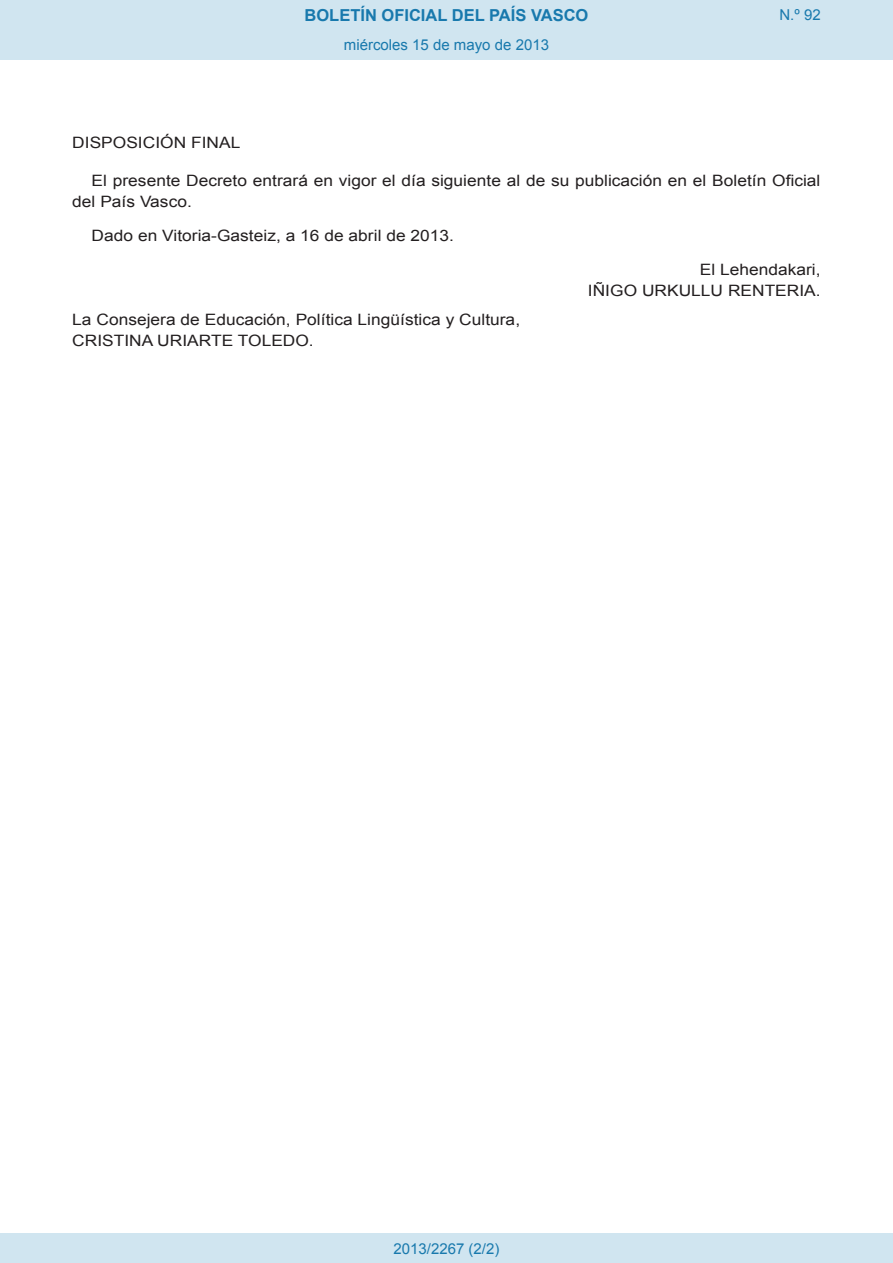
<style>
.page{position:relative;width:893px;height:1263px;background:#fff}
.page>*{position:absolute;margin:0;border:0;box-sizing:border-box;transform-origin:0 0}
.t1{font:700 16.5px "Arial";color:#1879ad}
.BOPVDetalle{font:15.6px/21px "Arial";color:#231f20;scale:1.11 1}
.BOPVFirmaPuesto{font:15.6px "Arial";color:#231f20;scale:1.11 1}
.BOPVFirmaLugFec{font:15.6px "Arial";color:#231f20;scale:1.11 1}
.BOPVFirmaNombre{font:15.6px "Arial";color:#231f20;scale:1.11 1}
.BOPVNombreLehen2{font:15.6px "Arial";color:#231f20;scale:1.11 1}
.BOPVDisposicion{font:15.6px "Arial";color:#231f20;scale:1.11 1}
.BOPVPuestoLehen2{font:15.6px "Arial";color:#231f20;scale:1.11 1}
.Paginacion_Centro{font:15px "Arial";color:#1879ad}
</style>
<div class="page">
<div style="left:0;top:0;width:893px;height:60px;background:#d0e5f0"></div>
<div style="left:0;top:1233px;width:893px;height:30px;background:#d0e5f0"></div>
<p class="t1" style="left:305px;top:4px;width:285px">BOLETÍN OFICIAL DEL PAÍS VASCO</p>
<p class="Paginacion_Centro" style="left:344px;top:35px;width:207px">miércoles 15 de mayo de 2013</p>
<p class="Paginacion_Centro" style="left:779px;top:5px;width:43px">N.º 92</p>
<p class="BOPVDisposicion" style="left:72px;top:132px;width:153px">DISPOSICIÓN FINAL</p>
<p class="BOPVDetalle" style="left:72px;top:170px;width:675px;text-indent:19px">El presente Decreto entrará en vigor el día siguiente al de su publicación en el Boletín Oficial del País Vasco.</p>
<p class="BOPVFirmaLugFec" style="left:92px;top:225px;width:328px">Dado en Vitoria-Gasteiz, a 16 de abril de 2013.</p>
<p class="BOPVPuestoLehen2" style="left:700px;top:259px;width:110px">El Lehendakari,</p>
<p class="BOPVNombreLehen2" style="left:588px;top:280px;width:211px">IÑIGO URKULLU RENTERIA.</p>
<p class="BOPVFirmaPuesto" style="left:72px;top:309px;width:405px">La Consejera de Educación, Política Lingüística y Cultura,</p>
<p class="BOPVFirmaNombre" style="left:72px;top:330px;width:219px">CRISTINA URIARTE TOLEDO.</p>
<p class="Paginacion_Centro" style="left:393px;top:1238px;width:107px">2013/2267 (2/2)</p>
</div>
